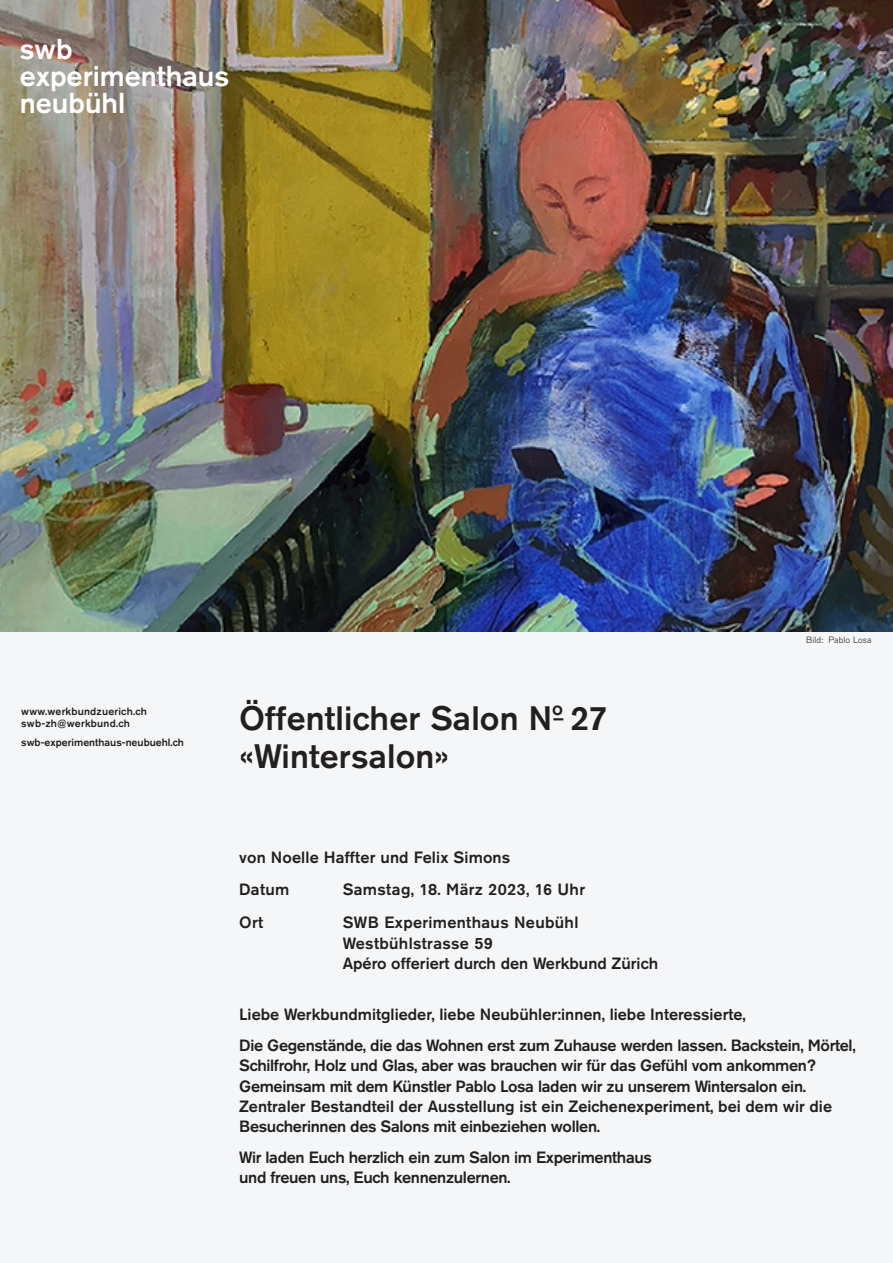
<style>
.page{position:relative;width:893px;height:1263px;background:#f4f6f7}
.page>*{position:absolute;margin:0;border:0;box-sizing:border-box;transform-origin:0 0}
.LAUFTEXT{font:33.6px "Fuessler Akzidenz Grotesk Pro Medium";letter-spacing:.005em;color:#231f20}
.t1{font:28.5px "Fuessler Akzidenz Grotesk Pro Medium";color:#fff}
.LAUFTEXT-2{font:18.75px "Fuessler Akzidenz Grotesk Pro Medium";color:#231f20}
.LAUFTEXT-3{font:16.2px/20.2px "Fuessler Akzidenz Grotesk Pro Medium";letter-spacing:-.02em;color:#231f20}
.LAUFTEXT-4{font:16.2px "Fuessler Akzidenz Grotesk Pro Medium";color:#231f20}
.LAUFTEXT-5{font:16.2px "Fuessler Akzidenz Grotesk Pro Medium";letter-spacing:.02em;color:#231f20}
.LAUFTEXT-6{font:16.2px "Fuessler Akzidenz Grotesk Pro Medium";letter-spacing:.01em;color:#231f20}
.LAUFTEXT-7{font:10.5px "Fuessler Akzidenz Grotesk Pro Medium";letter-spacing:.02em;color:#231f20}
.LAUFTEXT-8{font:10.5px "Fuessler Akzidenz Grotesk Pro Medium";color:#231f20}
.LAUFTEXT-9{font:9px "Fuessler Akzidenz Grotesk Leicht";letter-spacing:.02em;color:#231f20}
</style>
<div class="page">
<img style="left:0;top:0;width:892px;height:631px">
<p class="t1" style="left:20px;top:31px;width:54px">swb</p>
<p class="t1" style="left:20px;top:58px;width:211px">experimenthaus</p>
<p class="t1" style="left:20px;top:85px;width:107px">neubühl</p>
<p class="LAUFTEXT-7" style="left:21px;top:704px;width:127px">www.werkbundzuerich.ch</p>
<p class="LAUFTEXT-7" style="left:21px;top:717px;width:110px">swb-zh@werkbund.ch</p>
<p class="LAUFTEXT-8" style="left:21px;top:735px;width:164px">swb-experimenthaus-neubuehl.ch</p>
<p class="LAUFTEXT" style="left:239px;top:697px;width:370px">Öffentlicher Salon N<sup>o</sup> 27</p>
<p class="LAUFTEXT-2" style="left:553px;top:706px;width:13px">–</p>
<p class="LAUFTEXT" style="left:239px;top:734px;width:212px">«Wintersalon»</p>
<p class="LAUFTEXT-9" style="left:806px;top:633px;width:67px">Bild: Pablo Losa</p>
<p class="LAUFTEXT-6" style="left:239px;top:847px;width:273px">von Noelle Haffter und Felix Simons</p>
<p class="LAUFTEXT-3" style="left:239px;top:879px;width:52px">Datum</p>
<p class="LAUFTEXT-5" style="left:343px;top:879px;width:244px">Samstag, 18. März 2023, 16 Uhr</p>
<p class="LAUFTEXT-3" style="left:239px;top:911px;width:25px">Ort</p>
<p class="LAUFTEXT-5" style="left:343px;top:911px;width:237px">SWB Experimenthaus Neubühl</p>
<p class="LAUFTEXT-5" style="left:343px;top:933px;width:152px">Westbühlstrasse 59</p>
<p class="LAUFTEXT-4" style="left:343px;top:953px;width:317px">Apéro offeriert durch den Werkbund Zürich</p>
<p class="LAUFTEXT-4" style="left:239px;top:1004px;width:508px">Liebe Werkbundmitglieder, liebe Neubühler:innen, liebe Interessierte,</p>
<p class="LAUFTEXT-3" style="left:239px;top:1035px;width:618px">Die Gegenstände, die das Wohnen erst zum Zuhause werden lassen. Backstein, Mörtel,<br>Schilfrohr, Holz und Glas, aber was brauchen wir für das Gefühl vom ankommen?</p>
<p class="LAUFTEXT-3" style="left:239px;top:1075px;width:568px">Gemeinsam mit dem Künstler Pablo Losa laden wir zu unserem Wintersalon ein.</p>
<p class="LAUFTEXT-4" style="left:239px;top:1096px;width:594px">Zentraler Bestandteil der Ausstellung ist ein Zeichenexperiment, bei dem wir die</p>
<p class="LAUFTEXT-3" style="left:239px;top:1116px;width:362px">Besucherinnen des Salons mit einbeziehen wollen.</p>
<p class="LAUFTEXT-3" style="left:239px;top:1147px;width:414px">Wir laden Euch herzlich ein zum Salon im Experimenthaus</p>
<p class="LAUFTEXT-3" style="left:239px;top:1167px;width:273px">und freuen uns, Euch kennenzulernen.</p>
</div>
